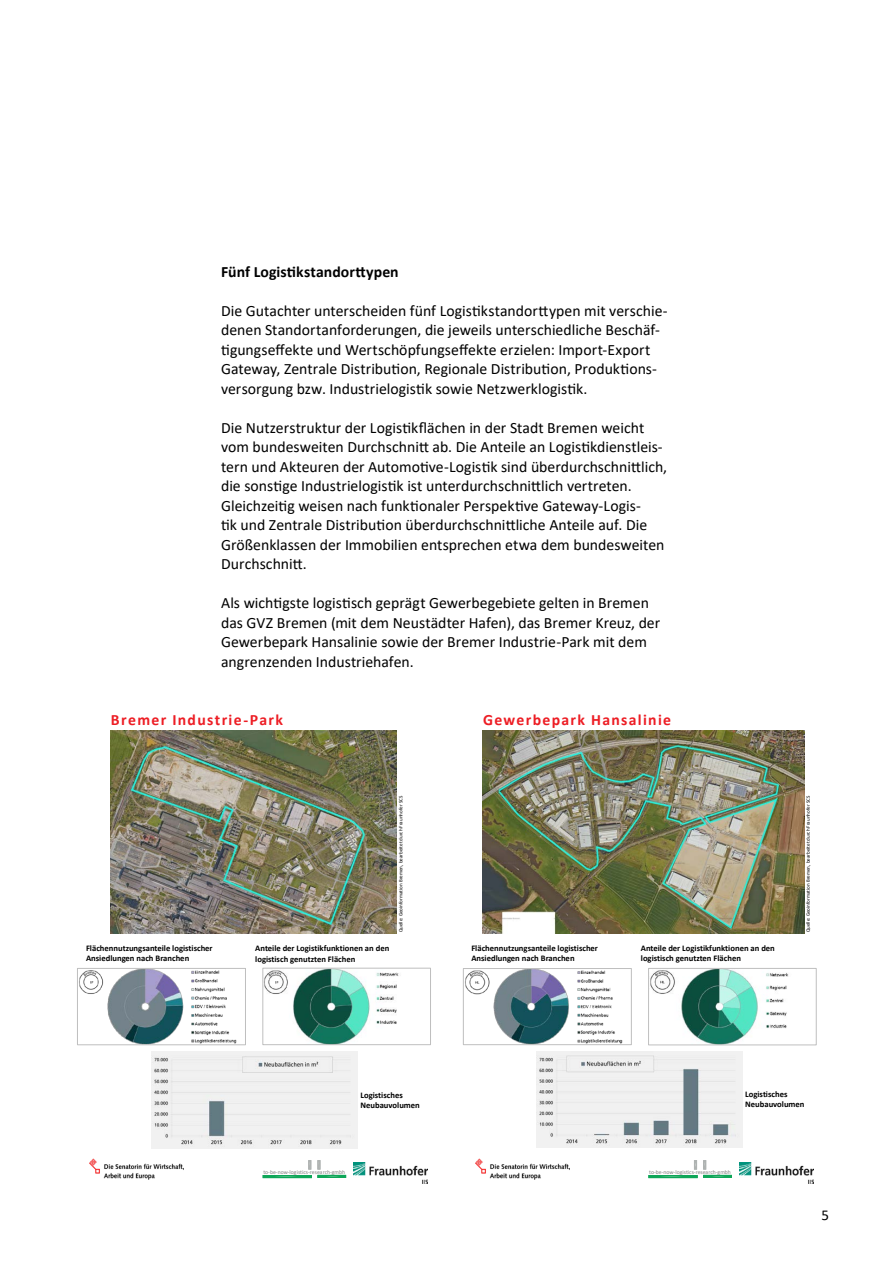
<style>
.page{position:relative;width:893px;height:1263px;background:#fff}
.page>*{position:absolute;margin:0;border:0;box-sizing:border-box;transform-origin:0 0}
.t1{font:700 15.9px "Calibri";color:#df2626}
.fließtext{font:15.75px/19.5px "Calibri";color:#000}
.Absatzformat_1{font:700 15.75px "Calibri";letter-spacing:.085em;color:#ed1d24}
.fließtext-2{font:700 15.75px "Calibri";letter-spacing:.005em;color:#000}
.t2{font:15px "Calibri";color:#000}
.t3{font:700 8.55px/10.4px "Calibri";color:#000}
.t4{font:5.7px "Calibri";color:#7f7f7f}
.t5{font:5.1px "Calibri";color:#000}
</style>
<div class="page">
<img style="left:476px;top:1158px;width:93px;height:22px">
<img style="left:465px;top:970px;width:158px;height:73px">
<div style="left:463px;top:968px;width:168px;height:77px;border:1px solid #bfbfbf"></div>
<img style="left:650px;top:970px;width:139px;height:73px">
<div style="left:648px;top:968px;width:168px;height:77px;border:1px solid #bfbfbf"></div>
<img style="left:482px;top:731px;width:322px;height:202px">
<img style="left:536px;top:1051px;width:206px;height:96px">
<img style="left:739px;top:1163px;width:75px;height:20px">
<div style="left:649px;top:1175px;width:48px;height:2px;border:1px solid #0ea658"></div>
<div style="left:704px;top:1175px;width:27px;height:2px;border:1px solid #0ea658"></div>
<svg style="left:704px;top:1160px;width:2px;height:9px"></svg>
<svg style="left:694px;top:1160px;width:2px;height:9px"></svg>
<img style="left:90px;top:1158px;width:94px;height:22px">
<img style="left:79px;top:970px;width:158px;height:73px">
<div style="left:77px;top:968px;width:169px;height:77px;border:1px solid #bfbfbf"></div>
<img style="left:265px;top:970px;width:134px;height:73px">
<div style="left:263px;top:968px;width:168px;height:77px;border:1px solid #bfbfbf"></div>
<img style="left:111px;top:731px;width:285px;height:203px">
<img style="left:151px;top:1052px;width:206px;height:96px">
<img style="left:354px;top:1163px;width:74px;height:20px">
<div style="left:263px;top:1175px;width:48px;height:2px;border:1px solid #0ea658"></div>
<div style="left:318px;top:1175px;width:28px;height:2px;border:1px solid #0ea658"></div>
<svg style="left:318px;top:1160px;width:2px;height:9px"></svg>
<svg style="left:309px;top:1160px;width:2px;height:9px"></svg>
<p class="fließtext-2" style="left:221px;top:260px;width:179px">Fünf Logistikstandorttypen</p>
<p class="fließtext" style="left:221px;top:300px;width:448px">Die Gutachter unterscheiden fünf Logistikstandorttypen mit verschie&shy;denen Standortanforderungen, die jeweils unterschiedliche Beschäf&shy;tigungseffekte und Wertschöpfungseffekte erzielen: Import-Export Gateway, Zentrale Distribution, Regionale Distribution, Produktions&shy;versorgung bzw. Industrielogistik sowie Netzwerklogistik.</p>
<p class="fließtext" style="left:221px;top:417px;width:448px">Die Nutzerstruktur der Logistikflächen in der Stadt Bremen weicht vom bundesweiten Durchschnitt ab. Die Anteile an Logistikdienstleis&shy;tern und Akteuren der Automotive-Logistik sind überdurchschnittlich, die sonstige Industrielogistik ist unterdurchschnittlich vertreten.<br>Gleichzeitig weisen nach funktionaler Perspektive Gateway-Logis-<br>tik und Zentrale Distribution überdurchschnittliche Anteile auf. Die Größenklassen der Immobilien entsprechen etwa dem bundesweiten Durchschnitt.</p>
<p class="fließtext" style="left:221px;top:593px;width:441px">Als wichtigste logistisch geprägt Gewerbegebiete gelten in Bremen das GVZ Bremen (mit dem Neustädter Hafen), das Bremer Kreuz, der Gewerbepark Hansalinie sowie der Bremer Industrie-Park mit dem angrenzenden Industriehafen.</p>
<p class="Absatzformat_1" style="left:111px;top:709px;width:173px">Bremer Industrie-Park</p>
<p class="Absatzformat_1" style="left:483px;top:709px;width:190px">Gewerbepark Hansalinie</p>
<p class="t1" style="left:95px;top:709px;width:167px">BREMER INDUSTRIEPARK</p>
<p class="t1" style="left:481px;top:709px;width:82px">HANSALINIE</p>
<p class="t3" style="left:86px;top:943px;width:128px">Flächennutzungsanteile logistischer<br>Ansiedlungen nach Branchen</p>
<p class="t3" style="left:255px;top:943px;width:136px">Anteile der Logistikfunktionen an den logistisch genutzten Flächen</p>
<p class="t5" style="left:397px;top:932px;width:138px;rotate:-90deg">Quelle: Geoinformation Bremen, bearbeitet durch Fraunhofer SCS</p>
<p class="t3" style="left:471px;top:943px;width:128px">Flächennutzungsanteile logistischer<br>Ansiedlungen nach Branchen</p>
<p class="t3" style="left:641px;top:943px;width:136px">Anteile der Logistikfunktionen an den logistisch genutzten Flächen</p>
<p class="t5" style="left:804px;top:932px;width:138px;rotate:-90deg">Quelle: Geoinformation Bremen, bearbeitet durch Fraunhofer SCS</p>
<p class="t3" style="left:360px;top:1089px;width:61px">Logistisches<br>Neubauvolumen</p>
<p class="t4" style="left:263px;top:1168px;width:83px">to-be-now-logistics-research-gmbh</p>
<p class="t3" style="left:745px;top:1088px;width:61px">Logistisches<br>Neubauvolumen</p>
<p class="t4" style="left:649px;top:1168px;width:83px">to-be-now-logistics-research-gmbh</p>
<p class="t2" style="left:822px;top:1205px;width:9px">5</p>
</div>
